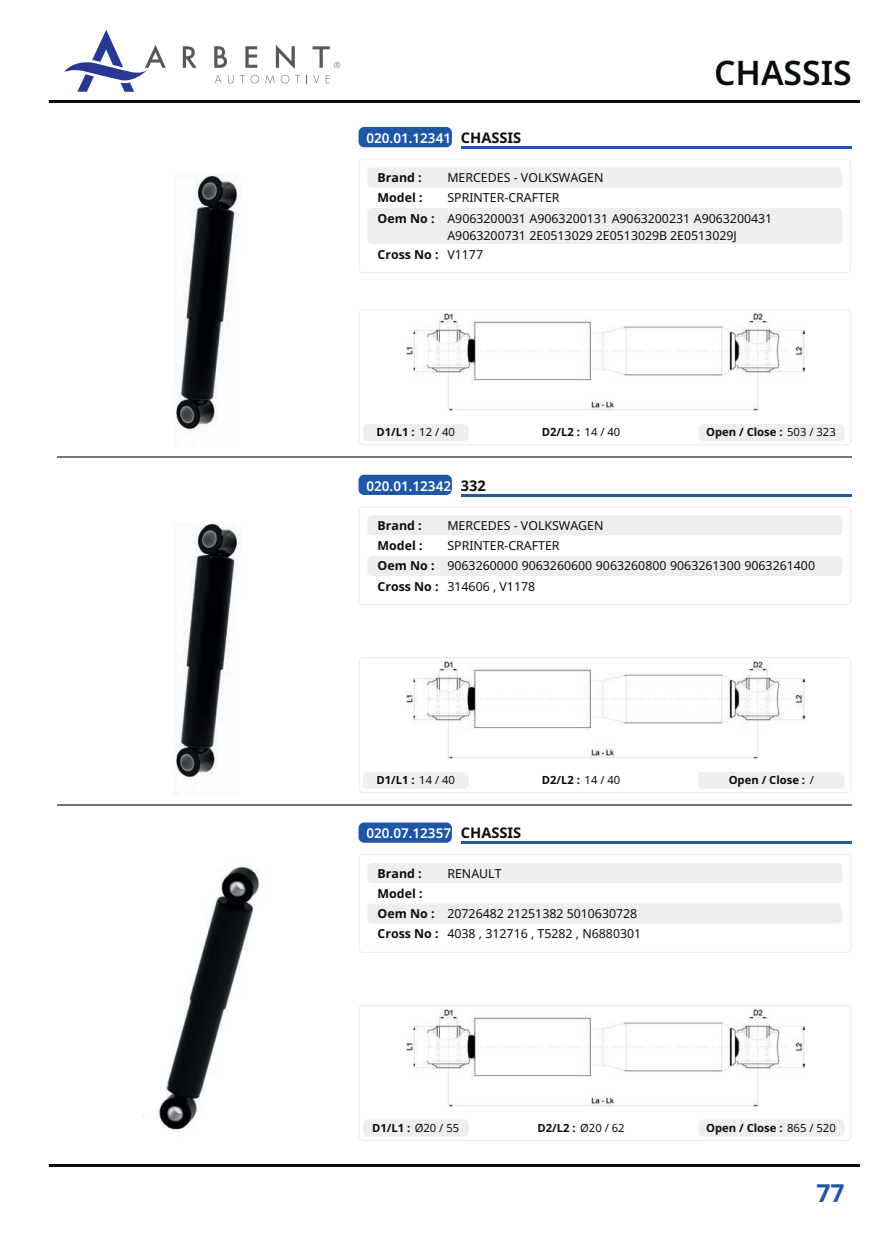
<style>
.page{position:relative;width:893px;height:1259px;background:#fff}
.page>*{position:absolute;margin:0;border:0;box-sizing:border-box;transform-origin:0 0}
.t1{font:600 33.75px "Noto Sans";color:#0a0d10}
.t2{font:700 24.75px "Noto Sans";color:#2056a6}
.t3{font:600 13.5px "Noto Sans";color:#fff}
.t4{font:12.3px/20.2px "Noto Sans";color:#0a0d10}
.t5{font:700 12.3px "Noto Sans";color:#0a0d10}
.t6{font:700 11.25px "Noto Sans";color:#0a0d10}
.s1{font-weight:700;font-size:14.7px;color:#0a0d10}
.s2{font-weight:400}
.s3{font-weight:700}
</style>
<div class="page">
<svg style="left:215px;top:75px;width:7px;height:8px"></svg>
<svg style="left:228px;top:75px;width:5px;height:8px"></svg>
<svg style="left:240px;top:75px;width:5px;height:8px"></svg>
<svg style="left:251px;top:75px;width:8px;height:8px"></svg>
<svg style="left:265px;top:75px;width:10px;height:9px"></svg>
<svg style="left:281px;top:75px;width:8px;height:8px"></svg>
<svg style="left:295px;top:75px;width:5px;height:8px"></svg>
<svg style="left:313px;top:75px;width:6px;height:9px"></svg>
<svg style="left:326px;top:75px;width:4px;height:8px"></svg>
<svg style="left:183px;top:46px;width:14px;height:22px"></svg>
<svg style="left:214px;top:46px;width:13px;height:22px"></svg>
<svg style="left:245px;top:46px;width:12px;height:22px"></svg>
<svg style="left:276px;top:45px;width:19px;height:24px"></svg>
<svg style="left:64px;top:30px;width:102px;height:62px"></svg>
<svg style="left:313px;top:46px;width:27px;height:22px"></svg>
<hr style="left:49px;top:100px;width:810px;height:2px;background:#0a0d10">
<hr style="left:57px;top:457px;width:794px;height:1px;background:#717576">
<div style="left:358px;top:127px;width:94px;height:20px;background:#2056a6;border-radius:6px"></div>
<hr style="left:461px;top:146px;width:390px;height:2px;background:#2056a6">
<img style="left:174px;top:173px;width:66px;height:259px">
<svg style="left:358px;top:159px;width:493px;height:114px"></svg>
<div style="left:367px;top:167px;width:475px;height:21px;background:#edeeed;border-radius:4px"></div>
<div style="left:367px;top:188px;width:475px;height:20px;background:#fff;border-radius:4px"></div>
<div style="left:367px;top:208px;width:475px;height:36px;background:#edeeed;border-radius:4px"></div>
<div style="left:367px;top:244px;width:475px;height:20px;background:#fff;border-radius:4px"></div>
<svg style="left:358px;top:309px;width:493px;height:136px"></svg>
<img style="left:407px;top:314px;width:397px;height:96px">
<div style="left:363px;top:424px;width:106px;height:17px;background:#edeeed;border-radius:4px"></div>
<div style="left:698px;top:424px;width:146px;height:17px;background:#edeeed;border-radius:4px"></div>
<hr style="left:57px;top:804px;width:794px;height:1px;background:#717576">
<div style="left:358px;top:475px;width:94px;height:20px;background:#2056a6;border-radius:6px"></div>
<hr style="left:461px;top:494px;width:390px;height:2px;background:#2056a6">
<img style="left:174px;top:521px;width:66px;height:259px">
<svg style="left:358px;top:506px;width:493px;height:99px"></svg>
<div style="left:367px;top:515px;width:475px;height:20px;background:#edeeed;border-radius:4px"></div>
<div style="left:367px;top:535px;width:475px;height:21px;background:#fff;border-radius:4px"></div>
<div style="left:367px;top:556px;width:475px;height:20px;background:#edeeed;border-radius:4px"></div>
<div style="left:367px;top:576px;width:475px;height:20px;background:#fff;border-radius:4px"></div>
<svg style="left:358px;top:657px;width:493px;height:136px"></svg>
<img style="left:407px;top:661px;width:397px;height:97px">
<div style="left:363px;top:772px;width:106px;height:16px;background:#edeeed;border-radius:4px"></div>
<div style="left:698px;top:772px;width:146px;height:16px;background:#edeeed;border-radius:4px"></div>
<div style="left:358px;top:822px;width:94px;height:20px;background:#2056a6;border-radius:6px"></div>
<hr style="left:461px;top:841px;width:390px;height:3px;background:#2056a6">
<img style="left:143px;top:866px;width:117px;height:270px">
<svg style="left:358px;top:854px;width:493px;height:99px"></svg>
<div style="left:367px;top:863px;width:475px;height:20px;background:#edeeed;border-radius:4px"></div>
<div style="left:367px;top:883px;width:475px;height:20px;background:#fff;border-radius:4px"></div>
<div style="left:367px;top:903px;width:475px;height:20px;background:#edeeed;border-radius:4px"></div>
<div style="left:367px;top:923px;width:475px;height:21px;background:#fff;border-radius:4px"></div>
<svg style="left:358px;top:1005px;width:493px;height:136px"></svg>
<img style="left:407px;top:1009px;width:397px;height:97px">
<div style="left:363px;top:1119px;width:106px;height:17px;background:#edeeed;border-radius:4px"></div>
<div style="left:698px;top:1119px;width:146px;height:17px;background:#edeeed;border-radius:4px"></div>
<hr style="left:49px;top:1164px;width:810px;height:2px;background:#0a0d10">
<h1 class="t1" style="left:714px;top:49px;width:139px">CHASSIS</h1>
<p class="t3" style="left:366px;top:128px;width:156px">020.01.12341 <span class="s1">CHASSIS</span></p>
<p class="t5" style="left:378px;top:169px;width:46px">Brand :</p>
<p class="t4" style="left:447px;top:168px;width:158px">MERCEDES - VOLKSWAGEN</p>
<p class="t5" style="left:378px;top:189px;width:46px">Model :</p>
<p class="t4" style="left:447px;top:188px;width:326px">SPRINTER-CRAFTER<br>A9063200031 A9063200131 A9063200231 A9063200431</p>
<p class="t4" style="left:447px;top:225px;width:291px">A9063200731 2E0513029 2E0513029B 2E0513029J</p>
<p class="t5" style="left:378px;top:209px;width:58px">Oem No :</p>
<p class="t5" style="left:378px;top:245px;width:107px">Cross No : <span class="s2">V1177</span></p>
<p class="t6" style="left:376px;top:424px;width:80px">D1/L1 : <span class="s2">12 / 40</span></p>
<p class="t6" style="left:542px;top:424px;width:80px">D2/L2 : <span class="s2">14 / 40</span></p>
<p class="t6" style="left:706px;top:424px;width:131px">Open / Close : <span class="s2">503 / 323</span></p>
<p class="t3" style="left:366px;top:476px;width:121px">020.01.12342 <span class="s1">332</span></p>
<p class="t5" style="left:378px;top:517px;width:46px">Brand :</p>
<p class="t4" style="left:447px;top:515px;width:158px">MERCEDES - VOLKSWAGEN</p>
<p class="t5" style="left:378px;top:537px;width:46px">Model :</p>
<p class="t4" style="left:378px;top:536px;width:439px;text-indent:70px">SPRINTER-CRAFTER<br><span class="s3">Oem No :</span> 9063260000 9063260600 9063260800 9063261300 9063261400<br><span class="s3">Cross No :</span> 314606 , V1178</p>
<p class="t6" style="left:376px;top:772px;width:80px">D1/L1 : <span class="s2">14 / 40</span></p>
<p class="t6" style="left:542px;top:772px;width:80px">D2/L2 : <span class="s2">14 / 40</span></p>
<p class="t6" style="left:729px;top:772px;width:87px">Open / Close : <span class="s2">/</span></p>
<p class="t3" style="left:366px;top:824px;width:156px">020.07.12357 <span class="s1">CHASSIS</span></p>
<p class="t5" style="left:378px;top:864px;width:46px">Brand :</p>
<p class="t4" style="left:447px;top:863px;width:56px">RENAULT</p>
<p class="t4" style="left:378px;top:883px;width:265px"><span class="s3">Model :<br>Oem No :</span> 20726482 21251382 5010630728<br><span class="s3">Cross No :</span> 4038 , 312716 , T5282 , N6880301</p>
<p class="t6" style="left:372px;top:1120px;width:89px">D1/L1 : <span class="s2">Ø20 / 55</span></p>
<p class="t6" style="left:537px;top:1120px;width:89px">D2/L2 : <span class="s2">Ø20 / 62</span></p>
<p class="t6" style="left:706px;top:1120px;width:131px">Open / Close : <span class="s2">865 / 520</span></p>
<h2 class="t2" style="left:816px;top:1175px;width:30px">77</h2>
</div>
